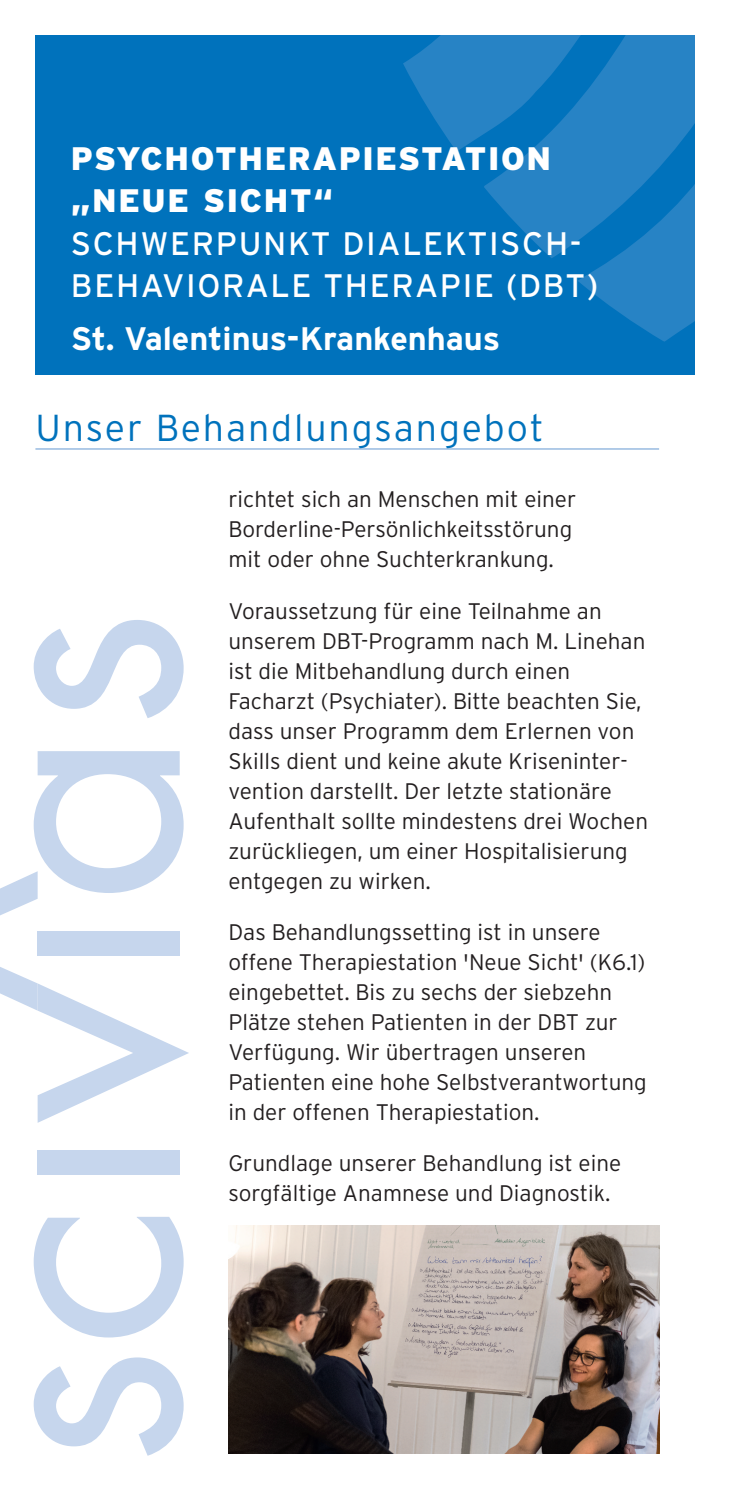
<style>
.page{position:relative;width:730px;height:1489px;background:#fff}
.page>*{position:absolute;margin:0;border:0;box-sizing:border-box;transform-origin:0 0}
.t1{font:300 37.5px "Interstate";letter-spacing:.05em;color:#0072bc}
.t2{font:32.5px/42.5px "Interstate";letter-spacing:.05em;color:#fff}
.t3{font:900 32.5px/42.5px "Interstate";letter-spacing:.05em;color:#fff}
.t4{font:700 32.5px "Interstate";color:#fff}
.t5{font:300 22.5px/30px "Interstate";color:#231f20}
</style>
<div class="page">
<div style="left:35px;top:35px;width:659px;height:340px;background:#0072bc"></div>
<svg style="left:403px;top:35px;width:291px;height:307px"></svg>
<svg style="left:34px;top:1357px;width:150px;height:98px"></svg>
<svg style="left:34px;top:1217px;width:150px;height:120px"></svg>
<div style="left:38px;top:1150px;width:142px;height:24px;background:#c6d6ed"></div>
<svg style="left:34px;top:620px;width:150px;height:98px"></svg>
<svg style="left:0;top:751px;width:189px;height:371px"></svg>
<hr style="left:35px;top:448px;width:624px;height:1px;background:#6599d1">
<img style="left:228px;top:1225px;width:431px;height:228px">
<h2 class="t3" style="left:71px;top:137px;width:482px">PSYCHOTHERAPIESTATION „NEUE SICHT“</h2>
<h2 class="t2" style="left:71px;top:222px;width:529px">SCHWERPUNKT DIALEKTISCH-<br>BEHAVIORALE THERAPIE (DBT)</h2>
<h2 class="t4" style="left:71px;top:320px;width:431px">St. Valentinus-Krankenhaus</h2>
<h1 class="t1" style="left:35px;top:406px;width:510px">Unser Behandlungsangebot</h1>
<p class="t5" style="left:228px;top:484px;width:349px">richtet sich an Menschen mit einer<br>Borderline-Persönlichkeitsstörung mit oder ohne Suchterkrankung.</p>
<p class="t5" style="left:228px;top:595px;width:421px">Voraussetzung für eine Teilnahme an unserem DBT-Programm nach M. Linehan ist die Mitbehandlung durch einen Facharzt (Psychiater). Bitte beachten Sie, dass unser Programm dem Erlernen von Skills dient und keine akute Kriseninter&shy;vention darstellt. Der letzte stationäre Aufenthalt sollte mindestens drei Wochen zurückliegen, um einer Hospitalisierung entgegen zu wirken.</p>
<p class="t5" style="left:228px;top:917px;width:420px">Das Behandlungssetting ist in unsere offene Therapiestation 'Neue Sicht' (K6.1) eingebettet. Bis zu sechs der siebzehn Plätze stehen Patienten in der DBT zur Verfügung. Wir übertragen unseren Patienten eine hohe Selbstverantwortung in der offenen Therapiestation.</p>
<p class="t5" style="left:228px;top:1148px;width:394px">Grundlage unserer Behandlung ist eine sorgfältige Anamnese und Diagnostik.</p>
</div>
